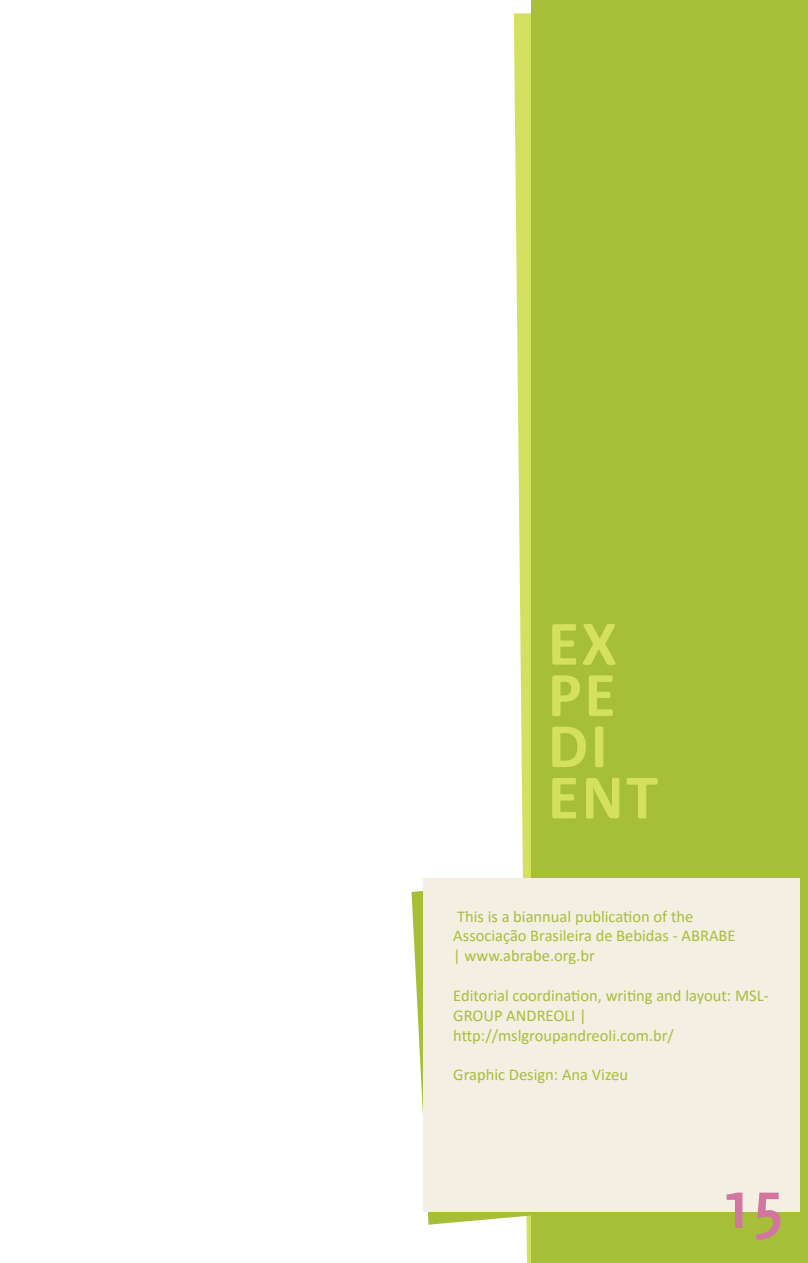
<style>
.page{position:relative;width:808px;height:1263px;background:#fff}
.page>*{position:absolute;margin:0;border:0;box-sizing:border-box;transform-origin:0 0}
.t1{font:700 72px "Delicious";color:#d276a1}
.t2{font:700 64.05px/51.3px "Calibri";letter-spacing:.04em;color:#d4e160}
.t3{font:16.5px/19.8px "Calibri";color:#a7be39}
</style>
<div class="page">
<svg style="left:514px;top:13px;width:17px;height:1250px;fill:#d4e160"></svg>
<div style="left:531px;top:0;width:277px;height:1263px;background:#a7be39"></div>
<svg style="left:411px;top:859px;width:389px;height:366px"></svg>
<div style="left:423px;top:878px;width:376px;height:333px;background:#f3f0e3"></div>
<h2 class="t2" style="left:548px;top:615px;width:112px">EX<br>PE<br>DI<br>ENT</h2>
<p class="t3" style="left:453px;top:906px;width:284px">This is a biannual publication of the<br>Associação Brasileira de Bebidas - ABRABE | www.abrabe.org.br</p>
<p class="t3" style="left:453px;top:985px;width:317px">Editorial coordination, writing and layout: MSL-<br>GROUP ANDREOLI | http://mslgroupandreoli.com.br/</p>
<p class="t3" style="left:453px;top:1064px;width:176px">Graphic Design: Ana Vizeu</p>
<h1 class="t1" style="left:719px;top:1163px;width:66px">15</h1>
</div>
